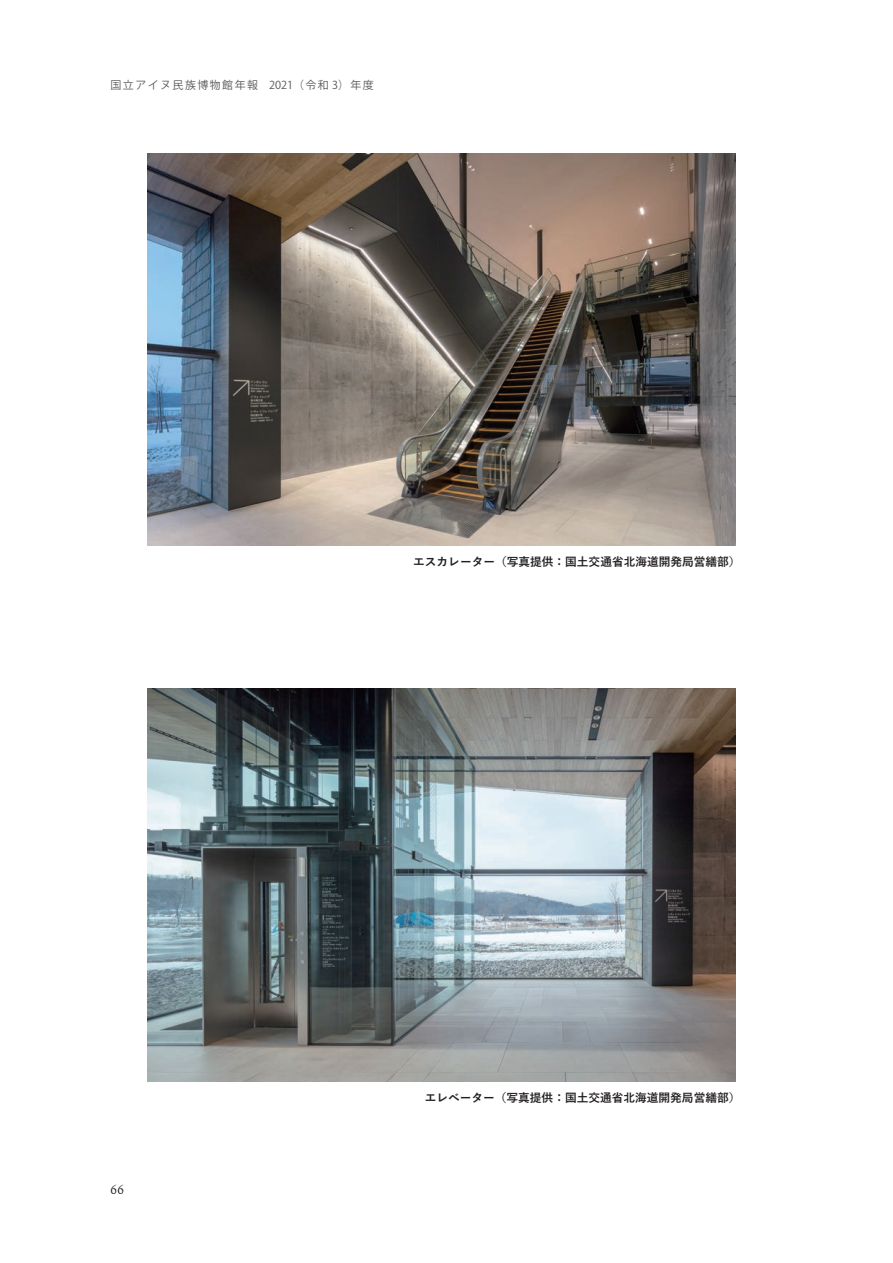
<style>
.page{position:relative;width:893px;height:1263px;background:#fff}
.page>*{position:absolute;margin:0;border:0;box-sizing:border-box;transform-origin:0 0}
.t1{font:13.8px "Calligraphic 421 BT Roman B";color:#231f20}
.t2{font:700 11.7px "Yu Gothic";color:#231f20}
.t3{font:10.95px "Koz Go Pro";letter-spacing:.135em;color:#57585a}
</style>
<div class="page">
<img style="left:148px;top:153px;width:588px;height:392px">
<img style="left:148px;top:689px;width:588px;height:392px">
<p class="t3" style="left:111px;top:78px;width:265px">国立アイヌ民族博物館年報　2021（令和 3）年度</p>
<p class="t2" style="left:413px;top:555px;width:329px">エスカレーター（写真提供：国土交通省北海道開発局営繕部）</p>
<p class="t1" style="left:110px;top:1179px;width:15px">66</p>
<p class="t2" style="left:425px;top:1091px;width:317px">エレベーター（写真提供：国土交通省北海道開発局営繕部）</p>
</div>
